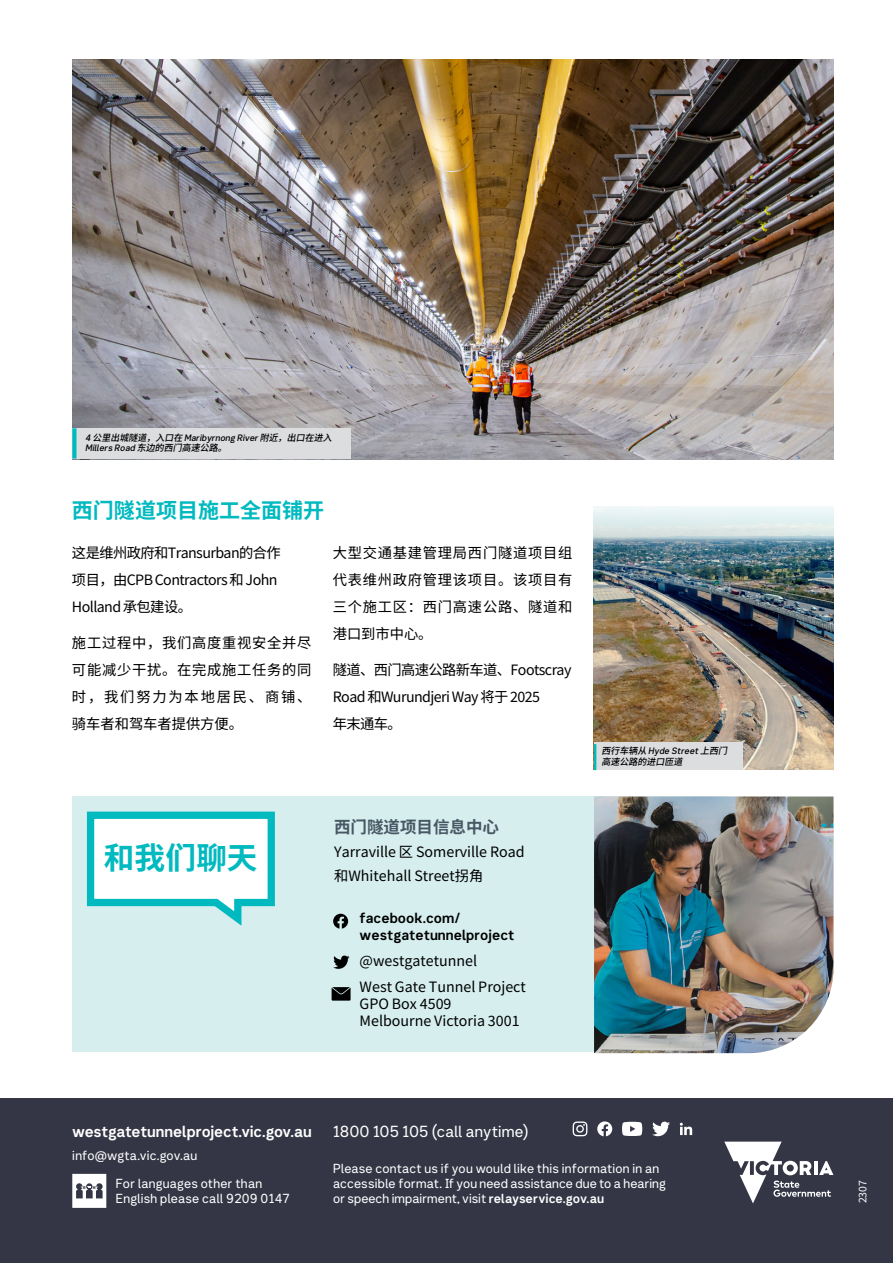
<style>
.page{position:relative;width:893px;height:1263px;background:#fff}
.page>*{position:absolute;margin:0;border:0;box-sizing:border-box;transform-origin:0 0}
.H1_Span_2_col{font:700 30.6px "Noto Sans SC";letter-spacing:.005em;color:#00bac0}
.H1_Span_all_col{font:700 21px "Noto Sans SC";color:#00bac0}
.t1{font:700 16.5px "Noto Sans SC";color:#485865}
.t2{font:15.6px "Network Sans 2019 Bold";letter-spacing:-.01em;color:#fff}
.t3{font:15.6px "Network Sans 2019 Regular";letter-spacing:.01em;color:#fff}
.Body{font:14.25px/27px "Noto Sans SC";color:#000;text-align:justify}
.Body-2{font:14.25px/27px "Noto Sans SC";letter-spacing:-.04em;color:#000}
.Body-3{font:700 14.25px/17.1px "Network Sans";color:#000}
.t4{font:12.75px/15px "Network Sans 2019 Regular";letter-spacing:.01em;color:#fff}
.t5{font:10.5px "Noto Sans SC";color:#fff}
.Caption_Image{font:italic 500 9px/10.8px "Network Sans";color:#000}
.Caption_Image-2{font:italic 500 9px/10.8px "Noto Sans SC";color:#000}
.s1{font-family:"Noto Sans SC"}
.s2{font-family:"Network Sans"}
.s3{font-family:"Network Sans 2019 Bold"}
</style>
<div class="page">
<div style="left:0;top:1098px;width:893px;height:165px;background:#343645"></div>
<svg style="left:72px;top:1174px;width:34px;height:34px"></svg>
<svg style="left:622px;top:1122px;width:20px;height:14px"></svg>
<svg style="left:573px;top:1121px;width:14px;height:15px"></svg>
<svg style="left:680px;top:1123px;width:12px;height:12px"></svg>
<svg style="left:597px;top:1121px;width:15px;height:15px"></svg>
<svg style="left:652px;top:1121px;width:18px;height:15px"></svg>
<svg style="left:724px;top:1141px;width:109px;height:62px"></svg>
<div style="left:72px;top:796px;width:656px;height:256px;background:#d6eeee"></div>
<img style="left:594px;top:796px;width:239px;height:257px">
<img style="left:72px;top:60px;width:761px;height:399px">
<div style="left:72px;top:428px;width:279px;height:31px;background:#dcddde"></div>
<svg style="left:72px;top:428px;width:4px;height:30px"></svg>
<svg style="left:86px;top:811px;width:189px;height:115px"></svg>
<svg style="left:333px;top:914px;width:15px;height:14px"></svg>
<svg style="left:333px;top:955px;width:16px;height:14px"></svg>
<svg style="left:332px;top:987px;width:19px;height:14px"></svg>
<img style="left:594px;top:506px;width:239px;height:264px">
<div style="left:594px;top:742px;width:148px;height:28px;background:#dcddde"></div>
<hr style="left:594px;top:744px;width:2px;height:26px;background:#00bac0">
<p class="Caption_Image" style="left:85px;top:431px;width:253px">4 <span class="s1">公里出城隧道，入口在</span> Maribyrnong River<span class="s1">附近，出口在进入<br></span>MillersRoad <span class="s1">东边的西门高速公路。</span></p>
<p class="H1_Span_all_col" style="left:72px;top:499px;width:253px">西门隧道项目施工全面铺开</p>
<p class="Body-2" style="left:72px;top:540px;width:210px">这是维州政府和Transurban的合作项目，由CPB Contractors 和 John<br>Holland 承包建设。</p>
<p class="Body" style="left:72px;top:629px;width:241px">施工过程中，我们高度重视安全并尽可能减少干扰。在完成施工任务的同时，我们努力为本地居民、商铺、骑车者和驾车者提供方便。</p>
<p class="Body" style="left:333px;top:540px;width:241px">大型交通基建管理局西门隧道项目组代表维州政府管理该项目。该项目有三个施工区：西门高速公路、隧道和港口到市中心。</p>
<p class="Body-2" style="left:333px;top:656px;width:240px">隧道、西门高速公路新车道、Footscray<br>Road 和Wurundjeri Way 将于 2025<br>年末通车。</p>
<p class="H1_Span_2_col" style="left:104px;top:841px;width:155px">和我们聊天</p>
<h2 class="t1" style="left:334px;top:817px;width:166px">西门隧道项目信息中心</h2>
<p class="Body" style="left:334px;top:840px;width:192px;line-height:24px">Yarraville 区 Somerville Road和Whitehall Street拐角</p>
<p class="Body-3" style="left:360px;top:909px;width:156px">facebook.com/ westgatetunnelproject</p>
<p class="Body" style="left:360px;top:947px;width:119px">@westgatetunnel</p>
<p class="Body" style="left:360px;top:978px;width:168px;line-height:17.1px;text-align:left">West Gate Tunnel Project<br>GPO Box 4509<br>Melbourne Victoria 3001</p>
<p class="Caption_Image-2" style="left:601px;top:746px;width:132px">西行车辆从 <span class="s2">Hyde Street</span>上西门高速公路的进口匝道</p>
<p class="t2" style="left:72px;top:1118px;width:241px">westgatetunnelproject.vic.gov.au</p>
<p class="t4" style="left:116px;top:1141px;width:148px;line-height:27.8px;text-indent:-44px">info@wgta.vic.gov.au<br>For languages other than</p>
<p class="t4" style="left:116px;top:1190px;width:176px">English please call 9209 0147</p>
<p class="t2" style="left:202px;top:1118px;width:11px">o</p>
<p class="t4" style="left:167px;top:1147px;width:9px">o</p>
<p class="t3" style="left:333px;top:1118px;width:197px">1800 105 105 (call anytime)</p>
<p class="t4" style="left:333px;top:1160px;width:334px">Please contact us if you would like this information in an accessible format. If you need assistance due to a hearing or speech impairment, visit <span class="s3">relayservice.gov.au</span></p>
<p class="t5" style="left:857px;top:1203px;width:25px;rotate:-90deg">2307</p>
</div>
